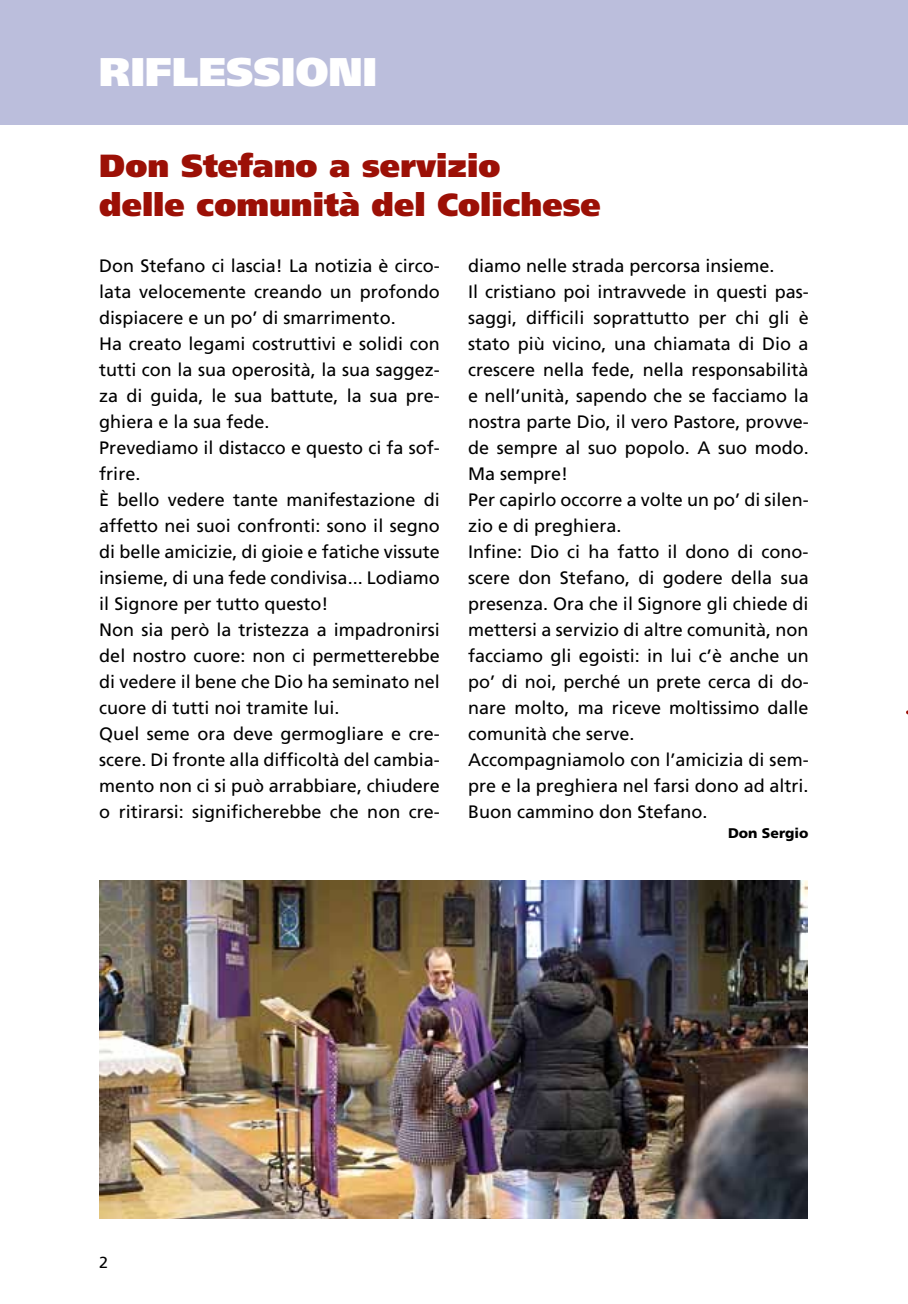
<style>
.page{position:relative;width:908px;height:1304px;background:#fff}
.page>*{position:absolute;margin:0;border:0;box-sizing:border-box;transform-origin:0 0}
.t1{font:900 40px "Frutiger";color:#fff}
.t2{font:900 32px/38.4px "Frutiger";color:#9c1006}
.t3{font:18px/26px "Frutiger";color:#000}
.t4{font:16px "Frutiger";color:#000}
.t5{font:900 14px "Frutiger";color:#000}
</style>
<div class="page">
<div style="left:0;top:0;width:907px;height:125px;background:#bbbedc"></div>
<img style="left:99px;top:880px;width:707px;height:339px">
<h1 class="t1" style="left:99px;top:48px;width:279px">riflessioni</h1>
<h2 class="t2" style="left:99px;top:147px;width:502px">Don Stefano a servizio<br>delle comunità del Colichese</h2>
<p class="t3" style="left:99px;top:253px;width:342px">Don Stefano ci lascia! La notizia è circo&shy;lata velocemente creando un profondo dispiacere e un po’ di smarrimento.<br>H a creato legami costruttivi e solidi con tutti con la sua operosità, la sua saggez&shy;za di guida, le sua battute, la sua pre&shy;ghiera e la sua fede.<br>Prevediamo il distacco e questo ci fa sof&shy;frire.<br>È bello vedere tante manifestazione di affetto nei suoi confronti: sono il segno di belle amicizie, di gioie e fatiche vissute insieme, di una fede condivisa... Lodiamo il Signore per tutto questo!<br>Non sia però la tristezza a impadronirsi del nostro cuore: non ci permetterebbe di vedere il bene che Dio ha seminato nel cuore di tutti noi tramite lui.<br>Quel seme ora deve germogliare e cre&shy;scere. Di fronte alla difficoltà del cambia&shy;mento non ci si può arrabbiare, chiudere o ritirarsi: significherebbe che non cre-</p>
<p class="t3" style="left:468px;top:253px;width:342px">diamo nelle strada percorsa insieme.<br>I l cristiano poi intravvede in questi pas&shy;saggi, difficili soprattutto per chi gli è stato più vicino, una chiamata di Dio a crescere nella fede, nella responsabilità e nell’unità, sapendo che se facciamo la nostra parte Dio, il vero Pastore, provve&shy;de sempre al suo popolo. A suo modo.<br>Ma sempre!<br>Per capirlo occorre a volte un po’ di silen&shy;zio e di preghiera.<br>I nfine: Dio ci ha fatto il dono di cono&shy;scere don Stefano, di godere della sua presenza. Ora che il Signore gli chiede di mettersi a servizio di altre comunità, non facciamo gli egoisti: in lui c’è anche un po’ di noi, perché un prete cerca di do&shy;nare molto, ma riceve moltissimo dalle comunità che serve.<br>Accompagniamolo con l’amicizia di sem&shy;pre e la preghiera nel farsi dono ad altri.<br>Buon cammino don Stefano.</p>
<p class="t5" style="left:727px;top:825px;width:82px">Don Sergio</p>
<p class="t4" style="left:99px;top:1253px;width:10px">2</p>
</div>
